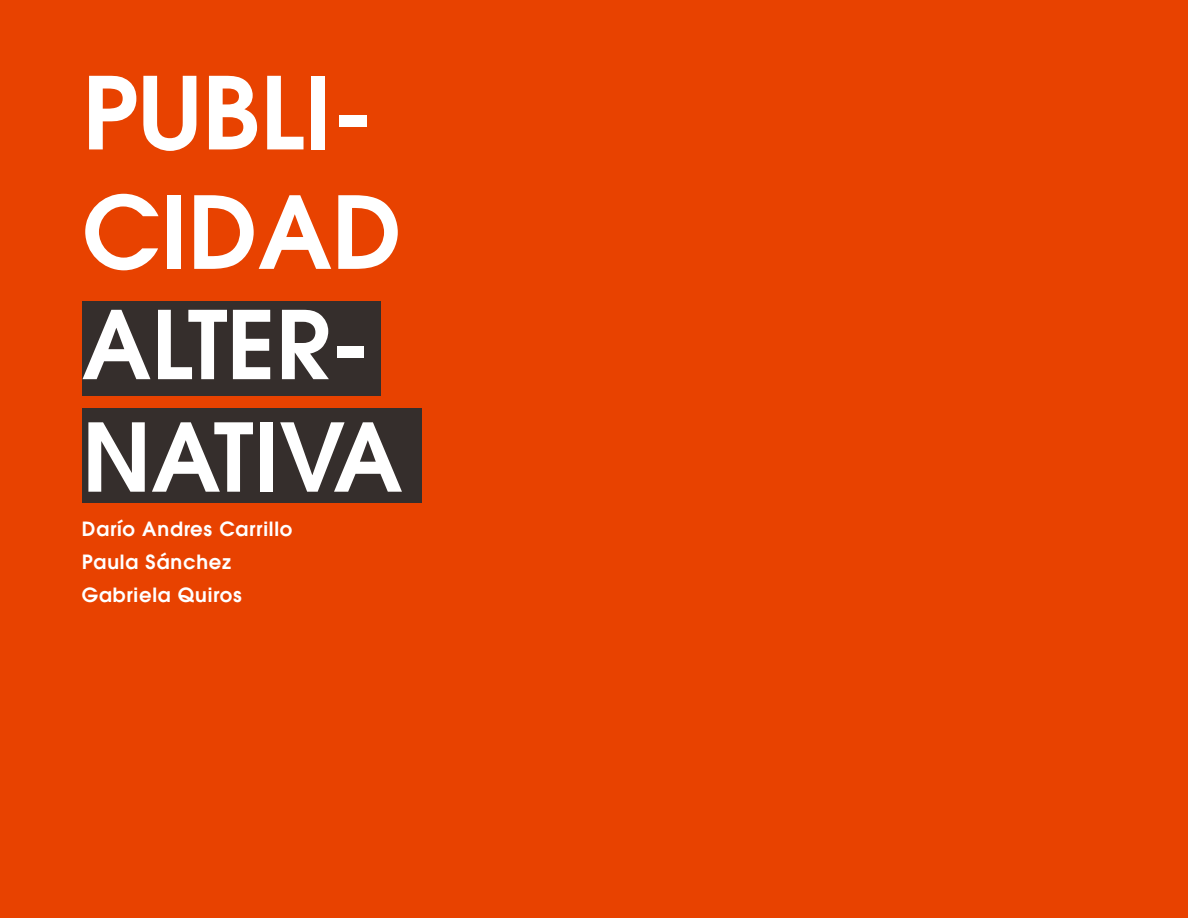
<style>
.page{position:relative;width:1188px;height:918px;background:#e84200}
.page>*{position:absolute;margin:0;border:0;box-sizing:border-box;transform-origin:0 0}
.t1{font:600 99.6px/119.4px "ITC Avant Garde Pro";color:#fff}
.t2{font:600 93.75px/112.5px "ITC Avant Garde Pro";color:#fff}
.t3{font:600 19.5px "ITC Avant Garde Pro";letter-spacing:.04em;color:#fff}
</style>
<div class="page">
<div style="left:82px;top:301px;width:299px;height:94px;background:#352e2c"></div>
<div style="left:82px;top:408px;width:339px;height:94px;background:#352e2c"></div>
<p class="t1" style="left:82px;top:52px;width:322px">PUBLI-<br>CIDAD</p>
<p class="t2" style="left:82px;top:287px;width:322px">ALTER-<br>NATIVA</p>
<p class="t3" style="left:82px;top:516px;width:212px">Darío Andres Carrillo</p>
<p class="t3" style="left:82px;top:549px;width:151px">Paula Sánchez</p>
<p class="t3" style="left:82px;top:582px;width:161px">Gabriela Quiros</p>
</div>
